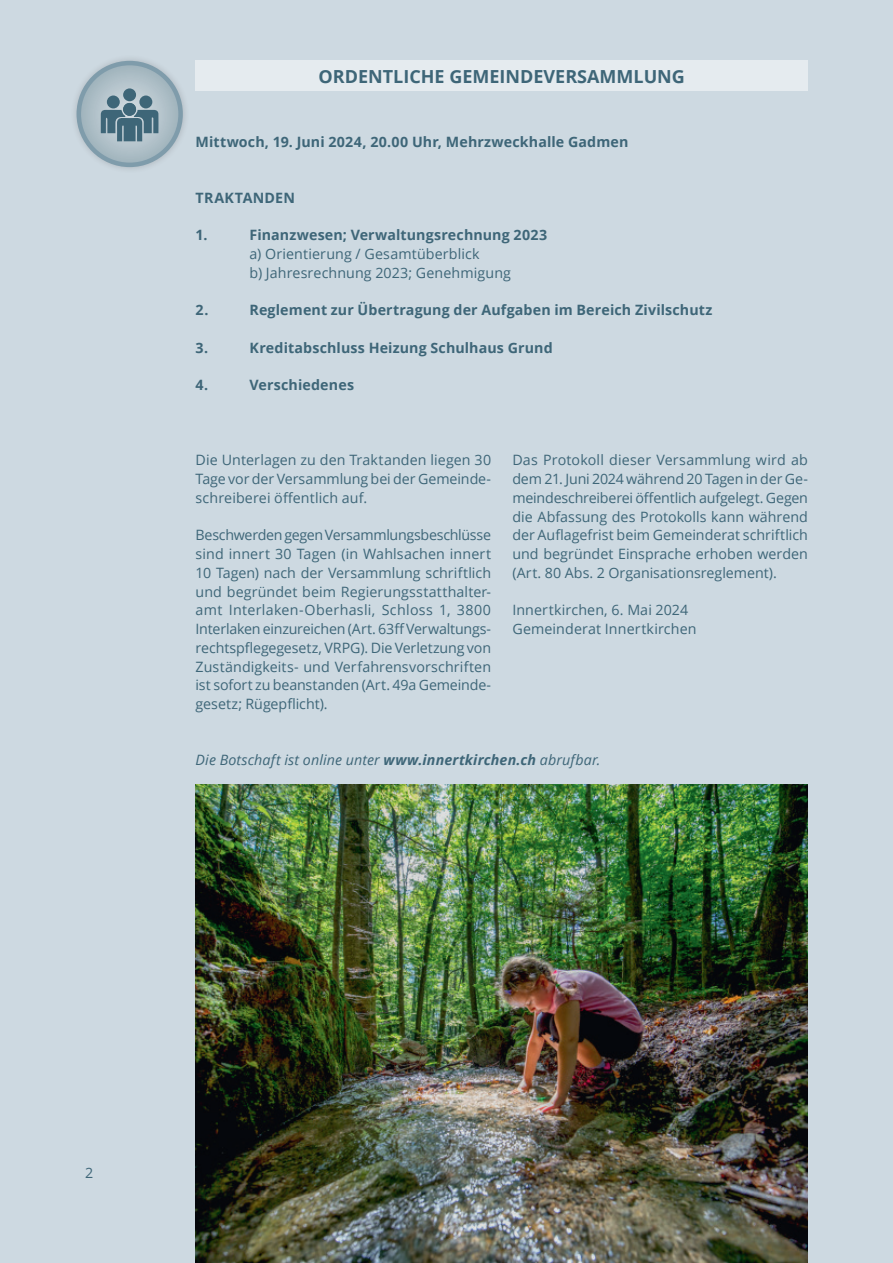
<style>
.page{position:relative;width:893px;height:1263px;background:#cdd9e1}
.page>*{position:absolute;margin:0;border:0;box-sizing:border-box;transform-origin:0 0}
.t1{font:700 18px "Open Sans";color:#3e6678}
.t2{font:14.25px/18.8px "Open Sans";letter-spacing:.005em;color:#3e6678;text-align:justify}
.t3{font:700 14.25px "Open Sans";letter-spacing:.01em;color:#3e6678}
.t4{font:italic 14.25px "Open Sans";letter-spacing:.01em;color:#3e6678}
.s1{font-weight:700}
</style>
<div class="page">
<div style="left:70px;top:54px;width:120px;height:120px;background:#231f20;opacity:.2"></div>
<svg style="left:79px;top:63px;width:102px;height:102px;background:#a5b8c1"></svg>
<div style="left:77px;top:61px;width:106px;height:106px;border:4px solid #7f9cab;border-radius:50%"></div>
<svg style="left:101px;top:88px;width:58px;height:53px;background:#74919e"></svg>
<div style="left:123px;top:103px;width:13px;height:13px;background:#3e6678;border-radius:50%"></div>
<div style="left:196px;top:61px;width:612px;height:30px;background:#e5ebef"></div>
<img style="left:196px;top:784px;width:612px;height:479px">
<p class="t1" style="left:319px;top:64px;width:368px">ORDENTLICHE GEMEINDEVERSAMMLUNG</p>
<p class="t3" style="left:196px;top:131px;width:434px">Mittwoch, 19. Juni 2024, 20.00 Uhr, Mehrzweckhalle Gadmen</p>
<p class="t3" style="left:196px;top:188px;width:101px">TRAKTANDEN</p>
<p class="t3" style="left:196px;top:225px;width:14px">1.</p>
<p class="t3" style="left:250px;top:225px;width:299px">Finanzwesen; Verwaltungsrechnung 2023</p>
<p class="t2" style="left:250px;top:244px;width:263px">a) Orientierung / Gesamtüberblick<br>b) Jahresrechnung 2023; Genehmigung</p>
<p class="t3" style="left:196px;top:300px;width:14px">2.</p>
<p class="t3" style="left:250px;top:300px;width:464px">Reglement zur Übertragung der Aufgaben im Bereich Zivilschutz</p>
<p class="t3" style="left:196px;top:338px;width:14px">3.</p>
<p class="t3" style="left:250px;top:338px;width:305px">Kreditabschluss Heizung Schulhaus Grund</p>
<p class="t3" style="left:196px;top:375px;width:14px">4.</p>
<p class="t3" style="left:250px;top:375px;width:106px">Verschiedenes</p>
<p class="t2" style="left:196px;top:450px;width:297px">Die Unterlagen zu den Traktanden liegen 30<br>Tage vor der Versammlung bei der Gemeinde&shy;schreiberei öffentlich auf.</p>
<p class="t2" style="left:196px;top:525px;width:297px">Beschwerden gegen Versammlungsbeschlüsse sind innert 30 Tagen (in Wahlsachen innert 10 Tagen) nach der Versammlung schriftlich und begründet beim Regierungsstatthalter&shy;amt Interlaken-Oberhasli, Schloss 1, 3800<br>Interlaken einzureichen (Art. 63ff Verwaltungs&shy;rechtspflegegesetz, VRPG). Die Verletzung von Zuständigkeits- und Verfahrensvorschriften ist sofort zu beanstanden (Art. 49a Gemeinde&shy;gesetz; Rügepflicht).</p>
<p class="t2" style="left:512px;top:450px;width:297px">Das Protokoll dieser Versammlung wird ab dem 21. Juni 2024 während 20 Tagen in der Ge&shy;meindeschreiberei öffentlich aufgelegt. Gegen die Abfassung des Protokolls kann während der Auflagefrist beim Gemeinderat schriftlich und begründet Einsprache erhoben werden (Art. 80 Abs. 2 Organisationsreglement).</p>
<p class="t2" style="left:512px;top:600px;width:186px">Innertkirchen, 6. Mai 2024<br>Gemeinderat Innertkirchen</p>
<p class="t4" style="left:196px;top:750px;width:406px">Die Botschaft ist online unter <span class="s1">www.innertkirchen.ch</span> abrufbar.</p>
<p class="t2" style="left:85px;top:1163px;width:10px">2</p>
</div>
